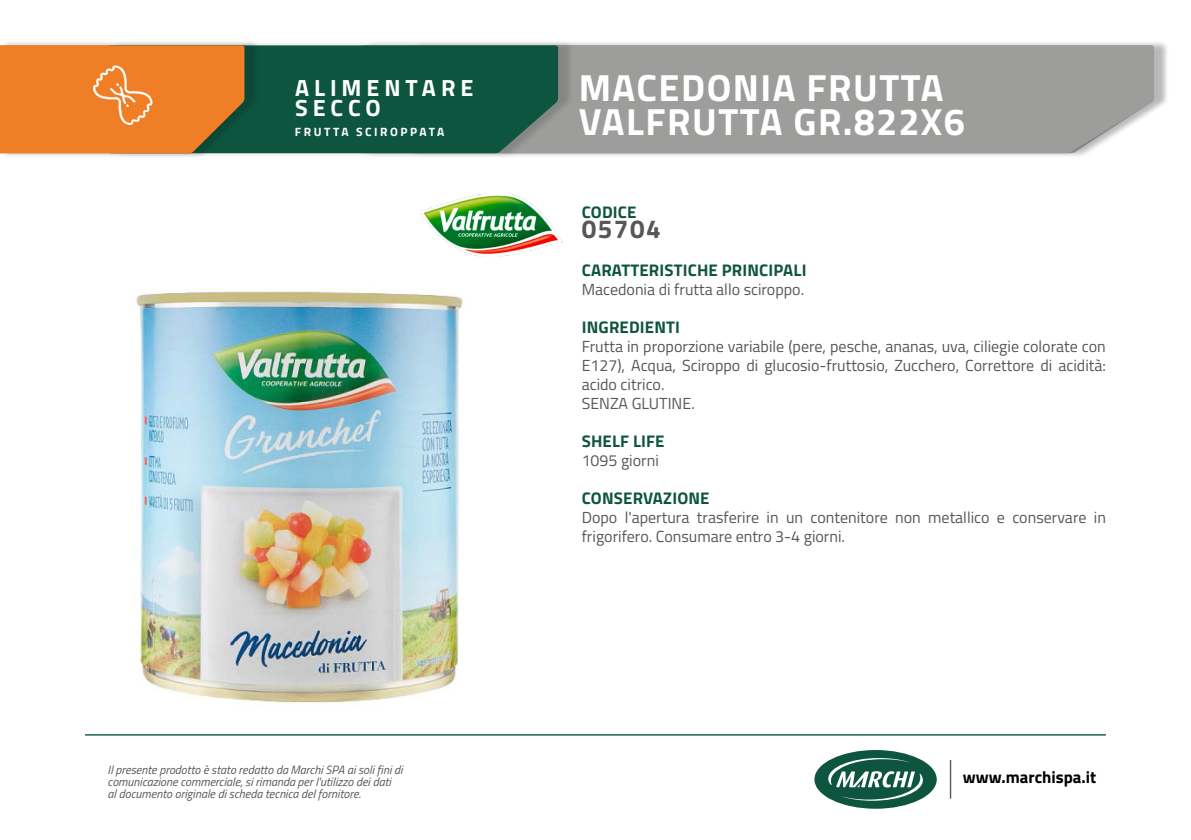
<style>
.page{position:relative;width:1191px;height:840px;background:#fff}
.page>*{position:absolute;margin:0;border:0;box-sizing:border-box;transform-origin:0 0}
.t1{font:700 37.8px/34.2px "Titillium Web";letter-spacing:.04em;color:#fff}
.t2{font:700 26px "Titillium Web";letter-spacing:.06em;color:#575756}
.t3{font:700 23.4px "Titillium Web";letter-spacing:.21em;color:#fff}
.t4{font:700 16.8px "Titillium Web";letter-spacing:.01em;color:#0e5540}
.t5{font:700 16.8px "Titillium Web";color:#000}
.t6{font:16px/19px "Titillium Web";color:#575756;text-align:justify}
.t7{font:italic 12px/12px "Titillium Web";color:#575756}
.t8{font:700 12px "Titillium Web";letter-spacing:.21em;color:#fff}
</style>
<div class="page">
<div style="left:365px;top:40px;width:804px;height:118px;background:#000;opacity:.15"></div>
<div style="left:574px;top:45px;width:580px;height:108px;background:#9d9d9c"></div>
<div style="left:113px;top:40px;width:461px;height:118px;background:#000;opacity:.15"></div>
<div style="left:260px;top:45px;width:298px;height:108px;background:#0e5540"></div>
<div style="left:0;top:40px;width:260px;height:118px;background:#000;opacity:.15"></div>
<svg style="left:0;top:45px;width:244px;height:108px;background:#e37e2b"></svg>
<img style="left:136px;top:289px;width:327px;height:414px">
<img style="left:421px;top:193px;width:141px;height:63px">
<hr style="left:949px;top:759px;width:2px;height:39px;background:#575756">
<div style="left:814px;top:749px;width:122px;height:59px;background:#0e5540;border-radius:50%"></div>
<svg style="left:828px;top:757px;width:95px;height:43px"></svg>
<hr style="left:85px;top:733px;width:1021px;height:2px;background:#0e5540">
<p class="t3" style="left:295px;top:70px;width:180px">ALIMENTARE</p>
<p class="t3" style="left:295px;top:89px;width:87px">SECCO</p>
<p class="t8" style="left:295px;top:122px;width:151px">FRUTTA SCIROPPATA</p>
<p class="t7" style="left:108px;top:762px;width:296px">Il presente prodotto è stato redatto da Marchi SPA ai soli fini di comunicazione commerciale, si rimanda per l'utilizzo dei dati<br>al documento originale di scheda tecnica del fornitore.</p>
<p class="t1" style="left:578px;top:69px;width:388px">MACEDONIA FRUTTA<br>VALFRUTTA GR.822X6</p>
<p class="t1" style="left:582px;top:71px;width:473px">LE AMEMBERT LONG LIFE<br>G.125 X24</p>
<p class="t4" style="left:582px;top:199px;width:56px">CODICE</p>
<p class="t2" style="left:581px;top:208px;width:81px">05704</p>
<p class="t4" style="left:582px;top:257px;width:226px">CARATTERISTICHE PRINCIPALI</p>
<p class="t6" style="left:581px;top:279px;width:224px">Macedonia di frutta allo sciroppo.</p>
<p class="t4" style="left:582px;top:314px;width:100px">INGREDIENTI</p>
<p class="t6" style="left:581px;top:336px;width:526px">Frutta in proporzione variabile (pere, pesche, ananas, uva, ciliegie colorate con E127), Acqua, Sciroppo di glucosio-fruttosio, Zucchero, Correttore di acidità: acido citrico.</p>
<p class="t6" style="left:581px;top:393px;width:115px">SENZA GLUTINE.</p>
<p class="t4" style="left:582px;top:428px;width:84px">SHELF LIFE</p>
<p class="t6" style="left:581px;top:450px;width:79px">1095 giorni</p>
<p class="t4" style="left:582px;top:485px;width:129px">CONSERVAZIONE</p>
<p class="t6" style="left:581px;top:507px;width:526px">Dopo l'apertura trasferire in un contenitore non metallico e conservare in frigorifero. Consumare entro 3-4 giorni.</p>
<p class="t5" style="left:963px;top:764px;width:135px">www.marchispa.it</p>
</div>
